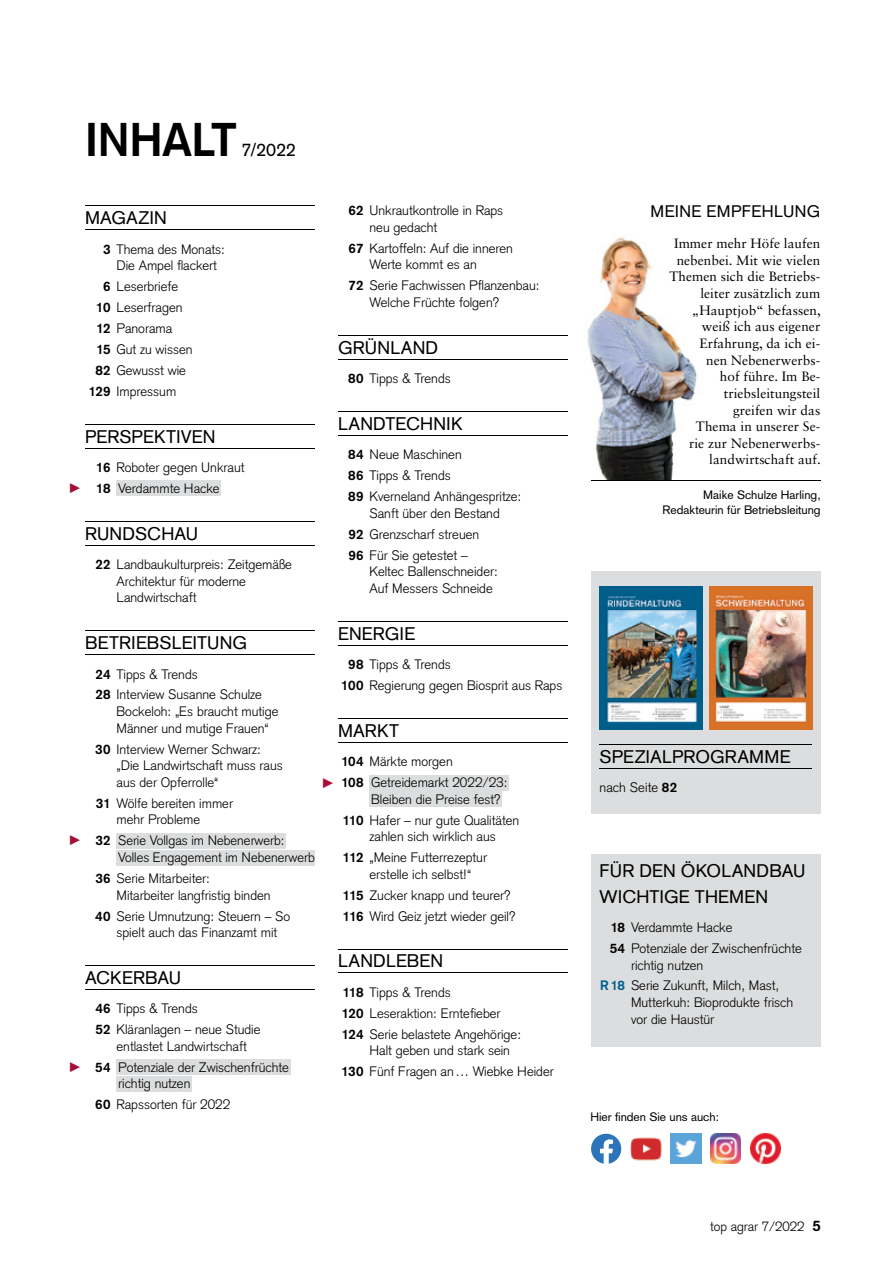
<style>
.page{position:relative;width:893px;height:1263px;background:#fff}
.page>*{position:absolute;margin:0;border:0;box-sizing:border-box;transform-origin:0 0}
.t1{font:700 46.5px "Basic Commercial LT Pro";color:#000}
.t2{font:18px/25.5px "Basic Commercial LT Pro";letter-spacing:.005em;color:#000}
.t3{font:16.5px "Basic Commercial LT Pro";letter-spacing:.02em;color:#000}
.t4{font:300 13.5px/20.9px "Basic Commercial LT Pro";color:#000}
.t5{font:13.5px/16.6px "Sabon LT Std";letter-spacing:.005em;color:#000;text-align:right}
.t6{font:300 13.2px "Basic Commercial LT Pro";color:#000}
.t7{font:12px/15px "Basic Commercial LT Pro";color:#000;text-align:right}
.s1{font-weight:700}
.s2{font-weight:700;color:#005e8d}
.s3{font-weight:700;font-size:15px}
</style>
<div class="page">
<img style="left:587px;top:237px;width:110px;height:243px">
<hr style="left:85px;top:206px;width:230px;height:1px;background:#000">
<hr style="left:85px;top:229px;width:230px;height:1px;background:#000">
<hr style="left:85px;top:424px;width:230px;height:1px;background:#000">
<hr style="left:85px;top:448px;width:230px;height:1px;background:#000">
<div style="left:117px;top:481px;width:104px;height:15px;background:#dcddde"></div>
<hr style="left:85px;top:521px;width:230px;height:1px;background:#000">
<hr style="left:85px;top:545px;width:230px;height:1px;background:#000">
<hr style="left:85px;top:630px;width:230px;height:1px;background:#000">
<hr style="left:85px;top:654px;width:230px;height:1px;background:#000">
<div style="left:117px;top:833px;width:169px;height:15px;background:#dcddde"></div>
<div style="left:117px;top:850px;width:198px;height:15px;background:#dcddde"></div>
<hr style="left:85px;top:965px;width:230px;height:1px;background:#000">
<hr style="left:85px;top:989px;width:230px;height:1px;background:#000">
<div style="left:117px;top:1060px;width:174px;height:15px;background:#dcddde"></div>
<div style="left:117px;top:1076px;width:75px;height:15px;background:#dcddde"></div>
<hr style="left:338px;top:335px;width:230px;height:1px;background:#000">
<hr style="left:338px;top:359px;width:230px;height:1px;background:#000">
<hr style="left:338px;top:411px;width:230px;height:1px;background:#000">
<hr style="left:338px;top:435px;width:230px;height:1px;background:#000">
<hr style="left:338px;top:621px;width:230px;height:1px;background:#000">
<hr style="left:338px;top:645px;width:230px;height:1px;background:#000">
<hr style="left:338px;top:718px;width:230px;height:1px;background:#000">
<hr style="left:338px;top:742px;width:230px;height:1px;background:#000">
<div style="left:369px;top:775px;width:140px;height:15px;background:#dcddde"></div>
<div style="left:369px;top:792px;width:133px;height:15px;background:#dcddde"></div>
<hr style="left:338px;top:949px;width:230px;height:1px;background:#000">
<hr style="left:338px;top:972px;width:230px;height:1px;background:#000">
<div style="left:591px;top:572px;width:230px;height:242px;background:#dcddde"></div>
<div style="left:591px;top:854px;width:230px;height:193px;background:#dcddde"></div>
<img style="left:600px;top:587px;width:102px;height:143px">
<img style="left:709px;top:587px;width:103px;height:143px">
<hr style="left:600px;top:744px;width:212px;height:1px;background:#000">
<hr style="left:600px;top:768px;width:212px;height:1px;background:#000">
<svg style="left:591px;top:1134px;width:30px;height:30px"></svg>
<img style="left:631px;top:1137px;width:30px;height:24px">
<img style="left:671px;top:1134px;width:30px;height:30px">
<img style="left:711px;top:1134px;width:30px;height:30px">
<img style="left:751px;top:1134px;width:30px;height:30px">
<hr style="left:591px;top:480px;width:230px;height:1px;background:#000">
<h1 class="t1" style="left:85px;top:112px;width:153px">INHALT</h1>
<h2 class="t2" style="left:242px;top:137px;width:56px">7/2022</h2>
<h2 class="t2" style="left:85px;top:205px;width:83px">MAGAZIN</h2>
<p class="t4" style="left:103px;top:241px;width:123px;line-height:16.6px;text-align:center"><span class="s1">3</span> Thema des Monats:<br>Die Ampel flackert</p>
<p class="t4" style="left:103px;top:276px;width:77px"><span class="s1">6</span> Leserbriefe</p>
<p class="t4" style="left:96px;top:297px;width:88px"><span class="s1">10</span> Leserfragen</p>
<p class="t4" style="left:96px;top:318px;width:78px"><span class="s1">12</span> Panorama</p>
<p class="t4" style="left:96px;top:339px;width:98px"><span class="s1">15</span> Gut zu wissen</p>
<p class="t4" style="left:95px;top:360px;width:92px"><span class="s1">82</span> Gewusst wie</p>
<p class="t4" style="left:88px;top:381px;width:89px"><span class="s1">129</span> Impressum</p>
<h2 class="t2" style="left:85px;top:423px;width:132px">PERSPEKTIVEN</h2>
<p class="t4" style="left:96px;top:457px;width:150px"><span class="s1">16</span> Roboter gegen Unkraut<br><span class="s1">18</span> Verdammte Hacke</p>
<h2 class="t2" style="left:85px;top:520px;width:115px">RUNDSCHAU</h2>
<p class="t4" style="left:117px;top:556px;width:177px;line-height:16.6px;text-indent:-21px"><span class="s1">22</span> Landbaukulturpreis: Zeitgemäße<br>Architektur für moderne<br>Landwirtschaft</p>
<h2 class="t2" style="left:85px;top:630px;width:164px">BETRIEBSLEITUNG</h2>
<p class="t4" style="left:95px;top:663px;width:168px"><span class="s1">24</span> Tipps &amp; Trends<br><span class="s1">28</span> Interview Susanne Schulze</p>
<p class="t4" style="left:117px;top:703px;width:164px;line-height:16.6px">Bockeloh: „Es braucht mutige<br>Männer und mutige Frauen“</p>
<p class="t4" style="left:117px;top:741px;width:168px;line-height:16.6px;text-indent:-21px"><span class="s1">30</span> Interview Werner Schwarz: „Die Landwirtschaft muss raus aus der Opferrolle“</p>
<p class="t4" style="left:117px;top:795px;width:118px;line-height:16.6px;text-indent:-21px"><span class="s1">31</span> Wölfe bereiten immer mehr Probleme</p>
<p class="t4" style="left:118px;top:832px;width:198px;line-height:16.6px;text-indent:-23px"><span class="s1">32</span> Serie Vollgas im Nebenerwerb:<br>Volles Engagement im Nebenerwerb</p>
<p class="t4" style="left:117px;top:870px;width:156px;line-height:16.6px;text-indent:-21px"><span class="s1">36</span> Serie Mitarbeiter:<br>Mitarbeiter langfristig binden</p>
<p class="t4" style="left:117px;top:907px;width:175px;line-height:16.6px;text-indent:-21px"><span class="s1">40</span> Serie Umnutzung: Steuern – So spielt auch das Finanzamt mit</p>
<h2 class="t2" style="left:85px;top:965px;width:98px">ACKERBAU</h2>
<p class="t4" style="left:95px;top:998px;width:167px"><span class="s1">46</span> Tipps &amp; Trends<br><span class="s1">52</span> Kläranlagen – neue Studie</p>
<p class="t4" style="left:95px;top:1036px;width:195px;text-indent:21px">entlastet Landwirtschaft<br><span class="s1">54</span> Potenziale der Zwischenfrüchte</p>
<p class="t4" style="left:95px;top:1073px;width:136px;text-indent:23px">richtig nutzen<br><span class="s1">60</span> Rapssorten für 2022</p>
<p class="t4" style="left:369px;top:202px;width:135px;line-height:16.6px;text-indent:-21px"><span class="s1">62</span> Unkrautkontrolle in Raps neu gedacht</p>
<p class="t4" style="left:369px;top:240px;width:145px;line-height:16.6px;text-indent:-21px"><span class="s1">67</span> Kartoffeln: Auf die inneren<br>Werte kommt es an</p>
<p class="t4" style="left:369px;top:277px;width:172px;line-height:16.6px;text-indent:-21px"><span class="s1">72</span> Serie Fachwissen Pflanzenbau:<br>Welche Früchte folgen?</p>
<h2 class="t2" style="left:338px;top:335px;width:102px">GRÜNLAND</h2>
<p class="t4" style="left:348px;top:368px;width:104px"><span class="s1">80</span> Tipps &amp; Trends</p>
<h2 class="t2" style="left:338px;top:411px;width:126px">LANDTECHNIK</h2>
<p class="t4" style="left:348px;top:444px;width:175px"><span class="s1">84</span> Neue Maschinen<br><span class="s1">86</span> Tipps &amp; Trends<br><span class="s1">89</span> Kverneland Anhängespritze:</p>
<p class="t4" style="left:348px;top:503px;width:153px;text-indent:21px">Sanft über den Bestand<br><span class="s1">92</span> Grenzscharf streuen<br><span class="s1">96</span> Für Sie getestet –</p>
<p class="t4" style="left:369px;top:563px;width:130px;line-height:16.6px">Keltec Ballenschneider:<br>Auf Messers Schneide</p>
<h2 class="t2" style="left:338px;top:621px;width:79px">ENERGIE</h2>
<p class="t4" style="left:341px;top:654px;width:223px;text-indent:7px"><span class="s1">98</span> Tipps &amp; Trends<br><span class="s1">100</span> Regierung gegen Biosprit aus Raps</p>
<h2 class="t2" style="left:338px;top:718px;width:63px">MARKT</h2>
<p class="t4" style="left:341px;top:751px;width:168px"><span class="s1">104</span> Märkte morgen<br><span class="s1">108</span> Getreidemarkt 2022/23:</p>
<p class="t4" style="left:342px;top:789px;width:178px;text-indent:29px">Bleiben die Preise fest?<br><span class="s1">110</span> Hafer – nur gute Qualitäten</p>
<p class="t4" style="left:343px;top:826px;width:155px;text-indent:27px">zahlen sich wirklich aus<br><span class="s1">112</span> „Meine Futterrezeptur</p>
<p class="t4" style="left:343px;top:864px;width:175px;text-indent:27px">erstelle ich selbst!“<br><span class="s1">115</span> Zucker knapp und teurer?<br><span class="s1">116</span> Wird Geiz jetzt wieder geil?</p>
<h2 class="t2" style="left:338px;top:948px;width:107px">LANDLEBEN</h2>
<p class="t4" style="left:341px;top:982px;width:181px"><span class="s1">118</span> Tipps &amp; Trends<br><span class="s1">120</span> Leseraktion: Erntefieber<br><span class="s1">124</span> Serie belastete Angehörige:</p>
<p class="t4" style="left:341px;top:1040px;width:214px;text-indent:28px">Halt geben und stark sein<br><span class="s1">130</span> Fünf Fragen an … Wiebke Heider</p>
<p class="t3" style="left:650px;top:202px;width:171px">MEINE EMPFEHLUNG</p>
<p class="t5" style="left:669px;top:235px;width:153px">Immer mehr Höfe laufen nebenbei. Mit wie vielen<br>Themen sich die Betriebs&shy;leiter zusätzlich zum „Hauptjob“ befassen, weiß ich aus eigener<br>Erfahrung, da ich ei-<br>nen Nebenerwerbs-<br>hof führe. Im Be&shy;triebsleitungsteil<br>greifen wir das<br>Thema in unserer Se-<br>rie zur Nebenerwerbs&shy;landwirtschaft auf.</p>
<p class="t7" style="left:663px;top:488px;width:160px">Maike Schulze Harling,<br>Redakteurin für Betriebsleitung</p>
<h2 class="t2" style="left:600px;top:744px;width:193px">SPEZIALPROGRAMME</h2>
<p class="t4" style="left:600px;top:777px;width:79px">nach Seite <span class="s1">82</span></p>
<h2 class="t2" style="left:600px;top:858px;width:207px">FÜR DEN ÖKOLANDBAU<br>WICHTIGE THEMEN</h2>
<p class="t4" style="left:610px;top:917px;width:194px"><span class="s1">18</span> Verdammte Hacke<br><span class="s1">54</span> Potenziale der Zwischenfrüchte</p>
<p class="t4" style="left:600px;top:954px;width:181px;text-indent:31px">richtig nutzen<br><span class="s2">R 18</span> Serie Zukunft, Milch, Mast,</p>
<p class="t4" style="left:631px;top:994px;width:164px;line-height:16.6px">Mutterkuh: Bioprodukte frisch vor die Haustür</p>
<p class="t7" style="left:590px;top:1109px;width:130px">Hier finden Sie uns auch:</p>
<p class="t6" style="left:710px;top:1218px;width:112px">top agrar 7/2022 <span class="s3">5</span></p>
</div>
